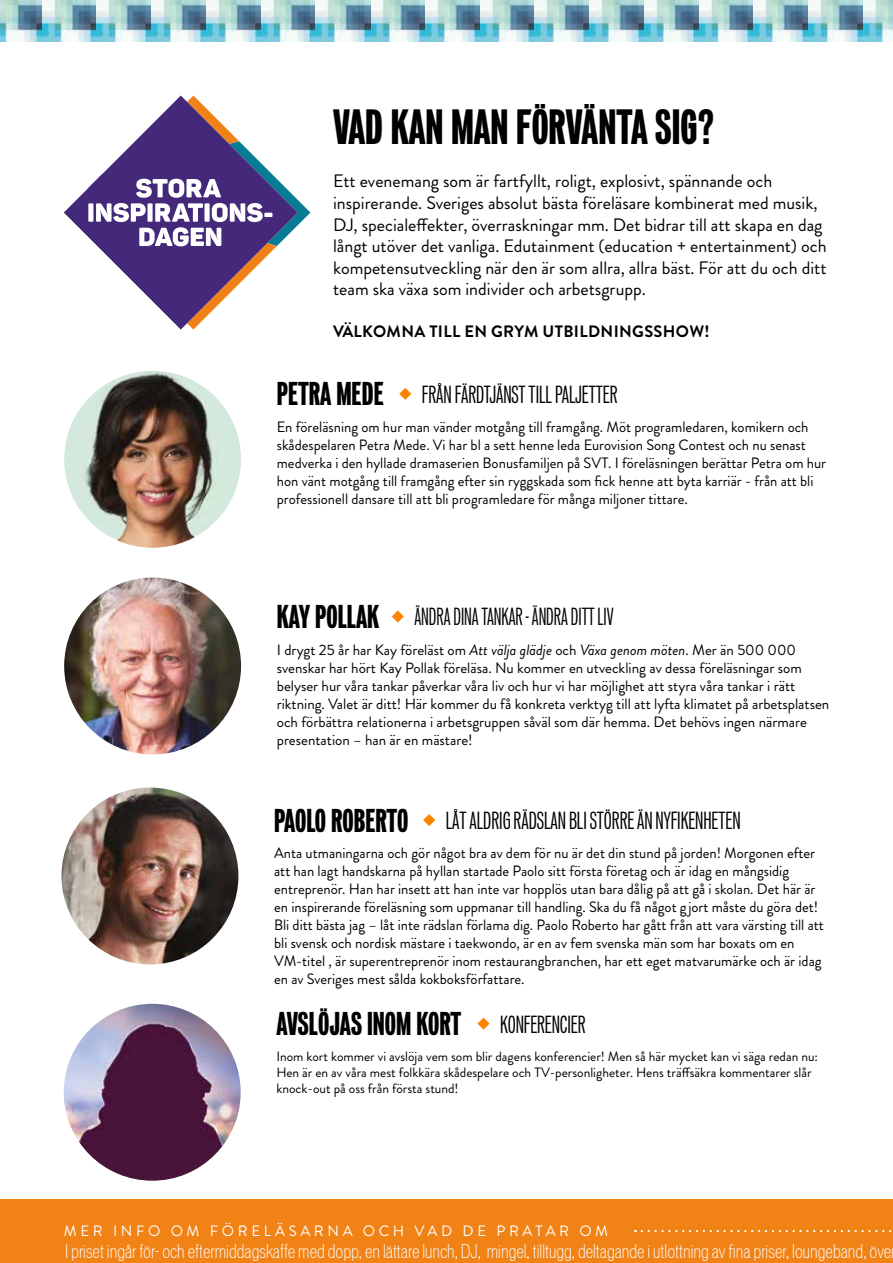
<style>
.page{position:relative;width:893px;height:1263px;background:#fff}
.page>*{position:absolute;margin:0;border:0;box-sizing:border-box;transform-origin:0 0}
.t1{font:900 extra-condensed 45px "Vonnes";color:#000}
.t2{font:900 extra-condensed 30px "Vonnes";color:#000}
.t3{font:extra-condensed 22.5px "Vonnes";color:#000}
.t4{font:extra-condensed 22.5px "Vonnes";color:#000;scale:.93 1}
.t5{font:18px/21.6px "Brandon Grotesque";color:#000}
.t6{font:300 condensed 18px "Vonnes";color:#fff}
.t7{font:700 16.5px "Brandon Grotesque";letter-spacing:.02em;color:#000}
.t8{font:15px/18px "Brandon Grotesque";color:#000}
.t9{font:15px "Brandon Grotesque";letter-spacing:.24em;color:#fff}
.t10{font:13.5px/16.2px "Brandon Grotesque";color:#000}
.s1{font-weight:900;font-size:30px}
.s2{font-style:italic}
</style>
<div class="page">
<img style="left:0;top:0;width:893px;height:42px">
<img style="left:64px;top:1004px;width:177px;height:177px;border-radius:88px">
<svg style="left:477px;top:1017px;width:13px;height:13px"></svg>
<div style="left:0;top:1199px;width:893px;height:64px;background:#f08216"></div>
<svg style="left:642px;top:1230px;width:250px;height:2px"></svg>
<svg style="left:64px;top:180px;width:32px;height:65px"></svg>
<div style="left:88px;top:203px;width:5px;height:19px;background:#fff"></div>
<svg style="left:96px;top:96px;width:214px;height:234px"></svg>
<img style="left:64px;top:371px;width:177px;height:177px;border-radius:88px">
<svg style="left:399px;top:388px;width:12px;height:12px"></svg>
<img style="left:64px;top:577px;width:177px;height:177px;border-radius:88px">
<svg style="left:392px;top:610px;width:12px;height:12px"></svg>
<img style="left:62px;top:787px;width:176px;height:177px;border-radius:88px">
<svg style="left:423px;top:814px;width:12px;height:12px"></svg>
<h1 class="t1" style="left:333px;top:103px;width:382px">VAD KAN MAN FÖRVÄNTA SIG?</h1>
<p class="t5" style="left:333px;top:171px;width:495px">Ett evenemang som är fartfyllt, roligt, explosivt, spännande och inspirerande. Sveriges absolut bästa föreläsare kombinerat med musik, DJ, specialeffekter, överraskningar mm. Det bidrar till att skapa en dag långt utöver det vanliga. Edutainment (education + entertainment) och kompetensutveckling när den är som allra, allra bäst. För att du och ditt team ska växa som individer och arbetsgrupp.</p>
<p class="t7" style="left:333px;top:320px;width:378px">VÄLKOMNA TILL EN GRYM UTBILDNINGSSHOW!</p>
<h2 class="t2" style="left:277px;top:378px;width:108px">PETRA MEDE</h2>
<h3 class="t3" style="left:422px;top:382px;width:197px">FRÅN FÄRDTJÄNST TILL PALJETTER</h3>
<p class="t8" style="left:277px;top:418px;width:551px">En föreläsning om hur man vänder motgång till framgång. Möt programledaren, komikern och skådespelaren Petra Mede. Vi har bl a sett henne leda Eurovision Song Contest och nu senast medverka i den hyllade dramaserien Bonusfamiljen på SVT. I föreläsningen berättar Petra om hur hon vänt motgång till framgång efter sin ryggskada som fick henne att byta karriär - från att bli professionell dansare till att bli programledare för många miljoner tittare.</p>
<h3 class="t4" style="left:277px;top:604px;width:364px"><span class="s1">KAY POLLAK</span> ÄNDRA DINA TANKAR - ÄNDRA DITT LIV</h3>
<p class="t8" style="left:277px;top:641px;width:554px">I drygt 25 år har Kay föreläst om <span class="s2">Att välja glädje</span> och <span class="s2">Växa genom möten</span>. Mer än 500 000 svenskar har hört Kay Pollak föreläsa. Nu kommer en utveckling av dessa föreläsningar som belyser hur våra tankar påverkar våra liv och hur vi har möjlighet att styra våra tankar i rätt riktning. Valet är ditt! Här kommer du få konkreta verktyg till att lyfta klimatet på arbetsplatsen och förbättra relationerna i arbetsgruppen såväl som där hemma. Det behövs ingen närmare presentation – han är en mästare!</p>
<h3 class="t3" style="left:274px;top:808px;width:468px"><span class="s1">PAOLO ROBERTO</span> LÅT ALDRIG RÄDSLAN BLI STÖRRE ÄN NYFIKENHETEN</h3>
<p class="t8" style="left:274px;top:844px;width:551px">Anta utmaningarna och gör något bra av dem för nu är det din stund på jorden! Morgonen efter att han lagt handskarna på hyllan startade Paolo sitt första företag och är idag en mångsidig entreprenör. Han har insett att han inte var hopplös utan bara dålig på att gå i skolan. Det här är en inspirerande föreläsning som uppmanar till handling. Ska du få något gjort måste du göra det!<br>Bli ditt bästa jag – låt inte rädslan förlama dig. Paolo Roberto har gått från att vara värsting till att bli svensk och nordisk mästare i taekwondo, är en av fem svenska män som har boxats om en VM-titel , är superentreprenör inom restaurangbranchen, har ett eget matvarumärke och är idag en av Sveriges mest sålda kokboksförfattare.</p>
<h2 class="t2" style="left:276px;top:1008px;width:186px">AVSLÖJAS INOM KORT</h2>
<h3 class="t3" style="left:500px;top:1011px;width:87px">KONFERENCIER</h3>
<p class="t10" style="left:276px;top:1048px;width:543px">Inom kort kommer vi avslöja vem som blir dagens konferencier! Men så här mycket kan vi säga redan nu:<br>Hen är en av våra mest folkkära skådespelare och TV-personligheter. Hens träffsäkra kommentarer slår knock-out på oss från första stund!</p>
<p class="t9" style="left:64px;top:1221px;width:546px">MER INFO OM FÖRELÄSARNA OCH VAD DE PRATAR OM</p>
<p class="t6" style="left:65px;top:1241px;width:828px">I priset ingår för- och eftermiddagskaffe med dopp, en lättare lunch, DJ, mingel, tilltugg, deltagande i utlottning av fina priser, loungeband, öve</p>
</div>
